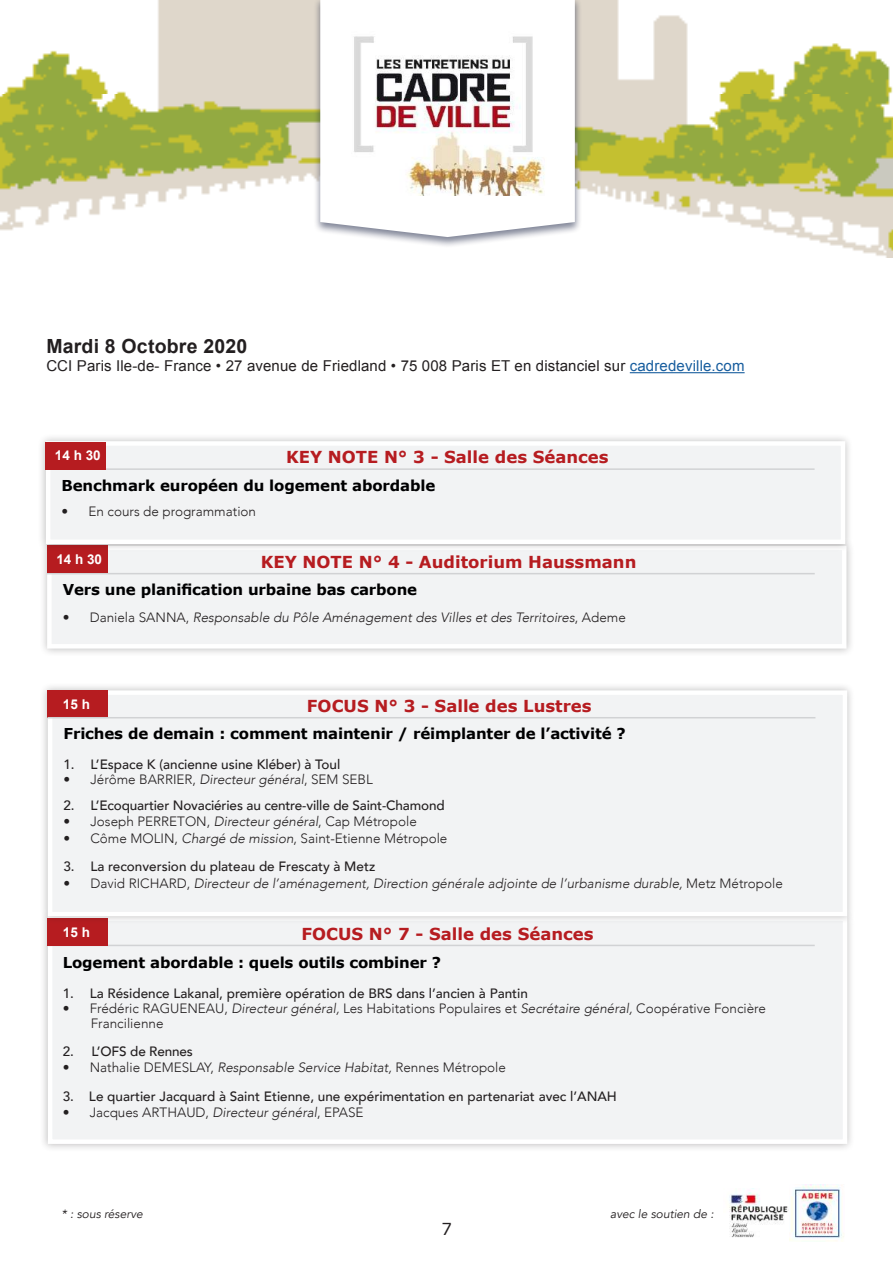
<style>
.page{position:relative;width:893px;height:1263px;background:#fff}
.page>*{position:absolute;margin:0;border:0;box-sizing:border-box;transform-origin:0 0}
.t1{font:700 19.5px "Arial";letter-spacing:.01em;color:#231f20}
.t2{font:700 16.5px "Verdana";color:#b61c20}
.t3{font:16.5px "Verdana";color:#231f20}
.t4{font:700 15px "Verdana";letter-spacing:-.01em;color:#000001}
.t5{font:15px "Arial";letter-spacing:.01em;color:#231f20}
.t6{font:300 13.5px/15px "Avenir";color:#231f20}
.t7{font:500 13.5px "Avenir";color:#231f20}
.t8{font:italic 300 13.5px "Avenir";color:#231f20}
.t9{font:700 13.5px "Arial";color:#fff}
.t10{font:italic 12px "Avenir";color:#231f20}
.s1{color:#175d9e}
.s2{font-style:normal}
.s3{font-style:italic}
</style>
<div class="page">
<div style="left:40px;top:908px;width:816px;height:244px;background:#231f20;opacity:.3"></div>
<div style="left:48px;top:916px;width:799px;height:228px;background:#f2f3f4;border:4px solid #fff"></div>
<hr style="left:47px;top:945px;width:768px;height:1px;background:#d1d2d4">
<div style="left:47px;top:919px;width:61px;height:27px;background:#b61c20"></div>
<img style="left:729px;top:1188px;width:61px;height:53px">
<img style="left:790px;top:1184px;width:54px;height:57px">
<img style="left:0;top:0;width:893px;height:258px">
<div style="left:313px;top:0;width:269px;height:248px;background:#000b2f;opacity:.5"></div>
<svg style="left:320px;top:0;width:255px;height:237px"></svg>
<img style="left:340px;top:25px;width:206px;height:170px">
<div style="left:40px;top:682px;width:816px;height:243px;background:#231f20;opacity:.3"></div>
<div style="left:48px;top:690px;width:799px;height:226px;background:#f2f3f4;border:4px solid #fff"></div>
<div style="left:47px;top:690px;width:61px;height:28px;background:#b61c20"></div>
<hr style="left:47px;top:717px;width:768px;height:1px;background:#d1d2d4">
<div style="left:39px;top:537px;width:816px;height:120px;background:#231f20;opacity:.3"></div>
<div style="left:47px;top:546px;width:799px;height:102px;background:#f2f3f4;border:4px solid #fff"></div>
<hr style="left:47px;top:573px;width:768px;height:1px;background:#d1d2d4">
<div style="left:47px;top:545px;width:61px;height:28px;background:#b61c20"></div>
<div style="left:38px;top:433px;width:816px;height:119px;background:#231f20;opacity:.3"></div>
<div style="left:46px;top:441px;width:799px;height:103px;background:#f2f3f4;border:4px solid #fff"></div>
<hr style="left:47px;top:468px;width:768px;height:2px;background:#d1d2d4">
<div style="left:46px;top:442px;width:60px;height:28px;background:#b61c20"></div>
<hr style="left:630px;top:372px;width:115px;height:1px;background:#175d9e">
<h1 class="t1" style="left:46px;top:333px;width:202px">Mardi 8 Octobre 2020</h1>
<p class="t5" style="left:46px;top:356px;width:700px">CCI Paris Ile-de- France • 27 avenue de Friedland • 75 008 Paris ET en distanciel sur <span class="s1">cadredeville.com</span></p>
<p class="t2" style="left:286px;top:446px;width:324px">KEY NOTE N° 3 - Salle des Séances</p>
<p class="t4" style="left:61px;top:475px;width:375px">Benchmark européen du logement abordable</p>
<p class="t6" style="left:61px;top:504px;width:196px">• En cours de programmation</p>
<p class="t9" style="left:55px;top:446px;width:47px">14 h 30</p>
<p class="t9" style="left:56px;top:550px;width:47px">14 h 30</p>
<p class="t2" style="left:261px;top:550px;width:377px">KEY NOTE N° 4 - Auditorium Haussmann</p>
<p class="t4" style="left:63px;top:579px;width:356px">Vers une planification urbaine bas carbone</p>
<p class="t8" style="left:63px;top:609px;width:565px"><span class="s2">• Daniela SANNA,</span> Responsable du Pôle Aménagement des Villes et des Territoires<span class="s2">, Ademe</span></p>
<p class="t9" style="left:63px;top:695px;width:29px">15 h</p>
<p class="t2" style="left:307px;top:695px;width:286px">FOCUS N° 3 - Salle des Lustres</p>
<p class="t4" style="left:63px;top:723px;width:564px">Friches de demain : comment maintenir / réimplanter de l’activité ?</p>
<p class="t7" style="left:63px;top:753px;width:278px">1. L’Espace K (ancienne usine Kléber) à Toul</p>
<p class="t6" style="left:63px;top:772px;width:311px">• Jérôme BARRIER, <span class="s3">Directeur général</span>, SEM SEBL</p>
<p class="t7" style="left:63px;top:793px;width:383px">2. L’Ecoquartier Novaciéries au centre-ville de Saint-Chamond</p>
<p class="t6" style="left:63px;top:814px;width:355px">• Joseph PERRETON, <span class="s3">Directeur général</span>, Cap Métropole</p>
<p class="t6" style="left:63px;top:830px;width:385px">• Côme MOLIN, <span class="s3">Chargé de mission</span>, Saint-Etienne Métropole</p>
<p class="t7" style="left:63px;top:855px;width:313px">3. La reconversion du plateau de Frescaty à Metz</p>
<p class="t8" style="left:63px;top:875px;width:721px"><span class="s2">• David RICHARD,</span> Directeur de l’aménagement, Direction générale adjointe de l’urbanisme durable, <span class="s2">Metz Métropole</span></p>
<p class="t2" style="left:301px;top:922px;width:294px">FOCUS N° 7 - Salle des Séances</p>
<p class="t4" style="left:63px;top:952px;width:380px">Logement abordable : quels outils combiner ?</p>
<p class="t7" style="left:63px;top:982px;width:467px">1. La Résidence Lakanal, première opération de BRS dans l’ancien à Pantin</p>
<p class="t6" style="left:91px;top:1001px;width:677px;text-indent:-28px">• Frédéric RAGUENEAU, <span class="s3">Directeur général,</span> Les Habitations Populaires et <span class="s3">Secrétaire général,</span> Coopérative Foncière<br>Francilienne</p>
<p class="t7" style="left:63px;top:1039px;width:132px">2. L’OFS de Rennes</p>
<p class="t6" style="left:63px;top:1060px;width:445px">• Nathalie DEMESLAY, <span class="s3">Responsable Service Habitat,</span> Rennes Métropole</p>
<p class="t7" style="left:63px;top:1084px;width:556px">3. Le quartier Jacquard à Saint Etienne, une expérimentation en partenariat avec l’ANAH</p>
<p class="t6" style="left:63px;top:1105px;width:302px">• Jacques ARTHAUD, <span class="s3">Directeur général</span>, EPASE</p>
<p class="t9" style="left:63px;top:923px;width:29px">15 h</p>
<p class="t10" style="left:62px;top:1207px;width:83px">* : sous réserve</p>
<p class="t10" style="left:610px;top:1207px;width:105px">avec le soutien de :</p>
<p class="t3" style="left:441px;top:1218px;width:12px">7</p>
</div>
